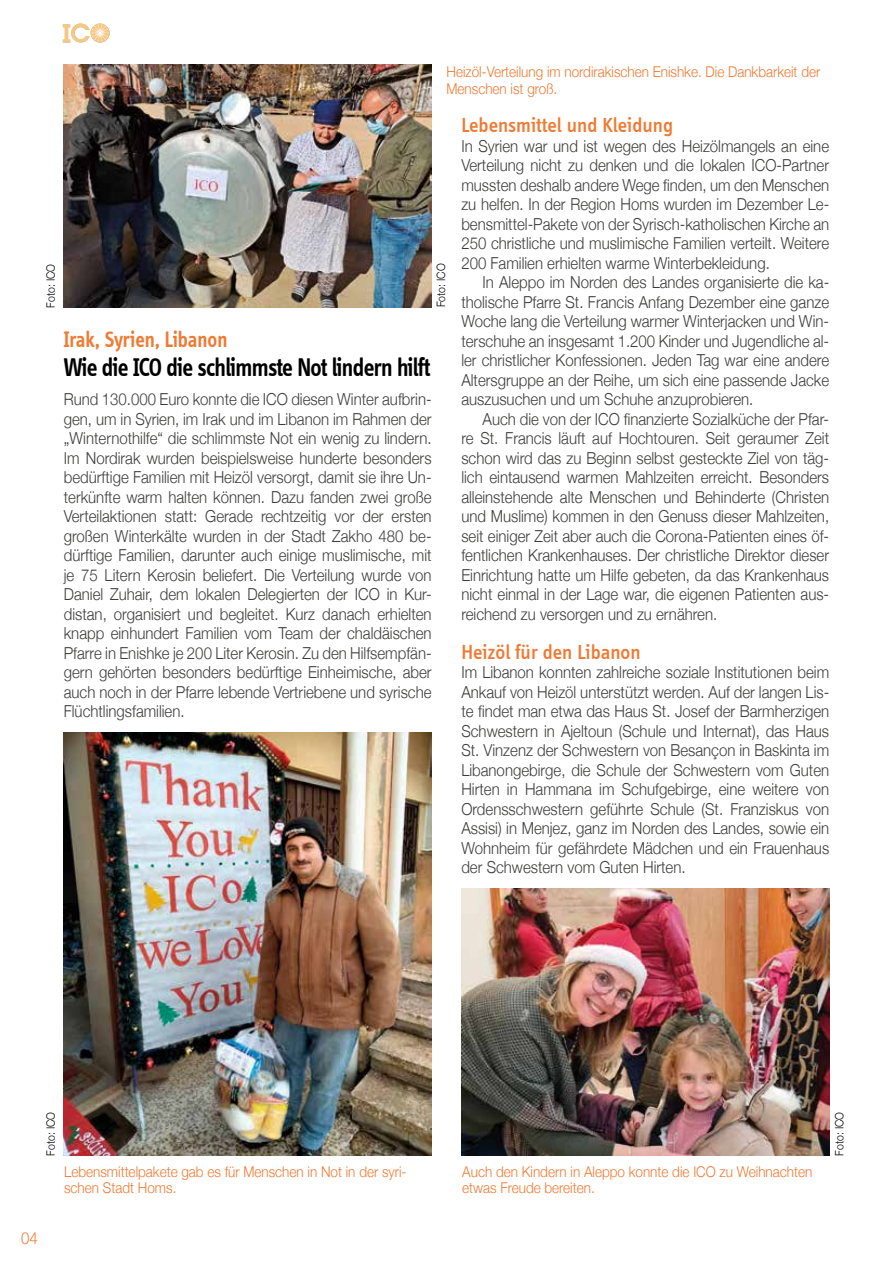
<style>
.page{position:relative;width:893px;height:1263px;background:#fff}
.page>*{position:absolute;margin:0;border:0;box-sizing:border-box;transform-origin:0 0}
.t1{font:600 26.4px "Info Disp";letter-spacing:-.03em;color:#000;scale:.91 1}
.t2{font:600 23.1px "Info Disp";color:#ef7a33;scale:.91 1}
.t3{font:500 21px "Info Disp";color:#ef7a33}
.t4{font:300 16.5px/19.5px "Helvetica Neue";color:#3c3c3b;text-align:justify;scale:.91 1}
.t5{font:300 16.5px "Helvetica Neue";color:#ef7a33;scale:.91 1}
.t6{font:300 14.85px/16.2px "Helvetica Neue";color:#ef7a33;scale:.91 1}
.t7{font:300 11.55px "Helvetica Neue";color:#000;scale:.91 1}
</style>
<div class="page">
<svg style="left:63px;top:23px;width:47px;height:20px"></svg>
<img style="left:64px;top:64px;width:368px;height:244px">
<img style="left:64px;top:732px;width:368px;height:423px">
<img style="left:461px;top:889px;width:368px;height:266px">
<p class="t6" style="left:446px;top:63px;width:412px">Heizöl-Verteilung im nordirakischen Enishke. Die Dankbarkeit der<br>Menschen ist groß.</p>
<p class="t7" style="left:41px;top:308px;width:50px;rotate:-90deg">Foto: ICO</p>
<p class="t7" style="left:432px;top:307px;width:50px;rotate:-90deg">Foto: ICO</p>
<h2 class="t2" style="left:64px;top:326px;width:181px">Irak, Syrien, Libanon</h2>
<h1 class="t1" style="left:64px;top:352px;width:404px">Wie die ICO die schlimmste Not lindern hilft</h1>
<p class="t4" style="left:64px;top:388px;width:406px">Rund 130.000 Euro konnte die ICO diesen Winter aufbrin&shy;gen, um in Syrien, im Irak und im Libanon im Rahmen der „Winternothilfe“ die schlimmste Not ein wenig zu lindern.<br>Im Nordirak wurden beispielsweise hunderte besonders bedürftige Familien mit Heizöl versorgt, damit sie ihre Un&shy;terkünfte warm halten können. Dazu fanden zwei große Verteilaktionen statt: Gerade rechtzeitig vor der ersten großen Winterkälte wurden in der Stadt Zakho 480 be&shy;dürftige Familien, darunter auch einige muslimische, mit je 75 Litern Kerosin beliefert. Die Verteilung wurde von Daniel Zuhair, dem lokalen Delegierten der ICO in Kur&shy;distan, organisiert und begleitet. Kurz danach erhielten knapp einhundert Familien vom Team der chaldäischen Pfarre in Enishke je 200 Liter Kerosin. Zu den Hilfsempfän&shy;gern gehörten besonders bedürftige Einheimische, aber auch noch in der Pfarre lebende Vertriebene und syrische Flüchtlingsfamilien.</p>
<p class="t3" style="left:461px;top:113px;width:213px">Lebensmittel und Kleidung</p>
<p class="t4" style="left:461px;top:135px;width:406px">In Syrien war und ist wegen des Heizölmangels an eine Verteilung nicht zu denken und die lokalen ICO-Partner mussten deshalb andere Wege finden, um den Menschen zu helfen. In der Region Homs wurden im Dezember Le&shy;bensmittel-Pakete von der Syrisch-katholischen Kirche an 250 christliche und muslimische Familien verteilt. Weitere 200 Familien erhielten warme Winterbekleidung.</p>
<p class="t4" style="left:461px;top:271px;width:406px;text-indent:21px">In Aleppo im Norden des Landes organisierte die ka&shy;tholische Pfarre St. Francis Anfang Dezember eine ganze Woche lang die Verteilung warmer Winterjacken und Win&shy;terschuhe an insgesamt 1.200 Kinder und Jugendliche al&shy;ler christlicher Konfessionen. Jeden Tag war eine andere Altersgruppe an der Reihe, um sich eine passende Jacke auszusuchen und um Schuhe anzuprobieren.</p>
<p class="t4" style="left:461px;top:408px;width:406px;text-indent:21px">Auch die von der ICO finanzierte Sozialküche der Pfar&shy;re St. Francis läuft auf Hochtouren. Seit geraumer Zeit schon wird das zu Beginn selbst gesteckte Ziel von täg&shy;lich eintausend warmen Mahlzeiten erreicht. Besonders alleinstehende alte Menschen und Behinderte (Christen und Muslime) kommen in den Genuss dieser Mahlzeiten, seit einiger Zeit aber auch die Corona-Patienten eines öf&shy;fentlichen Krankenhauses. Der christliche Direktor dieser Einrichtung hatte um Hilfe gebeten, da das Krankenhaus nicht einmal in der Lage war, die eigenen Patienten aus&shy;reichend zu versorgen und zu ernähren.</p>
<p class="t3" style="left:461px;top:640px;width:181px">Heizöl für den Libanon</p>
<p class="t4" style="left:461px;top:661px;width:406px">Im Libanon konnten zahlreiche soziale Institutionen beim Ankauf von Heizöl unterstützt werden. Auf der langen Lis&shy;te findet man etwa das Haus St. Josef der Barmherzigen Schwestern in Ajeltoun (Schule und Internat), das Haus St. Vinzenz der Schwestern von Besançon in Baskinta im Libanongebirge, die Schule der Schwestern vom Guten Hirten in Hammana im Schufgebirge, eine weitere von Ordensschwestern geführte Schule (St. Franziskus von Assisi) in Menjez, ganz im Norden des Landes, sowie ein Wohnheim für gefährdete Mädchen und ein Frauenhaus der Schwestern vom Guten Hirten.</p>
<p class="t7" style="left:41px;top:1155px;width:50px;rotate:-90deg">Foto: ICO</p>
<p class="t7" style="left:830px;top:1155px;width:50px;rotate:-90deg">Foto: ICO</p>
<p class="t6" style="left:64px;top:1162px;width:378px">Lebensmittelpakete gab es für Menschen in Not in der syri&shy;schen Stadt Homs.</p>
<p class="t6" style="left:462px;top:1162px;width:386px">Auch den Kindern in Aleppo konnte die ICO zu Weihnachten etwas Freude bereiten.</p>
<p class="t5" style="left:21px;top:1225px;width:20px">04</p>
</div>
